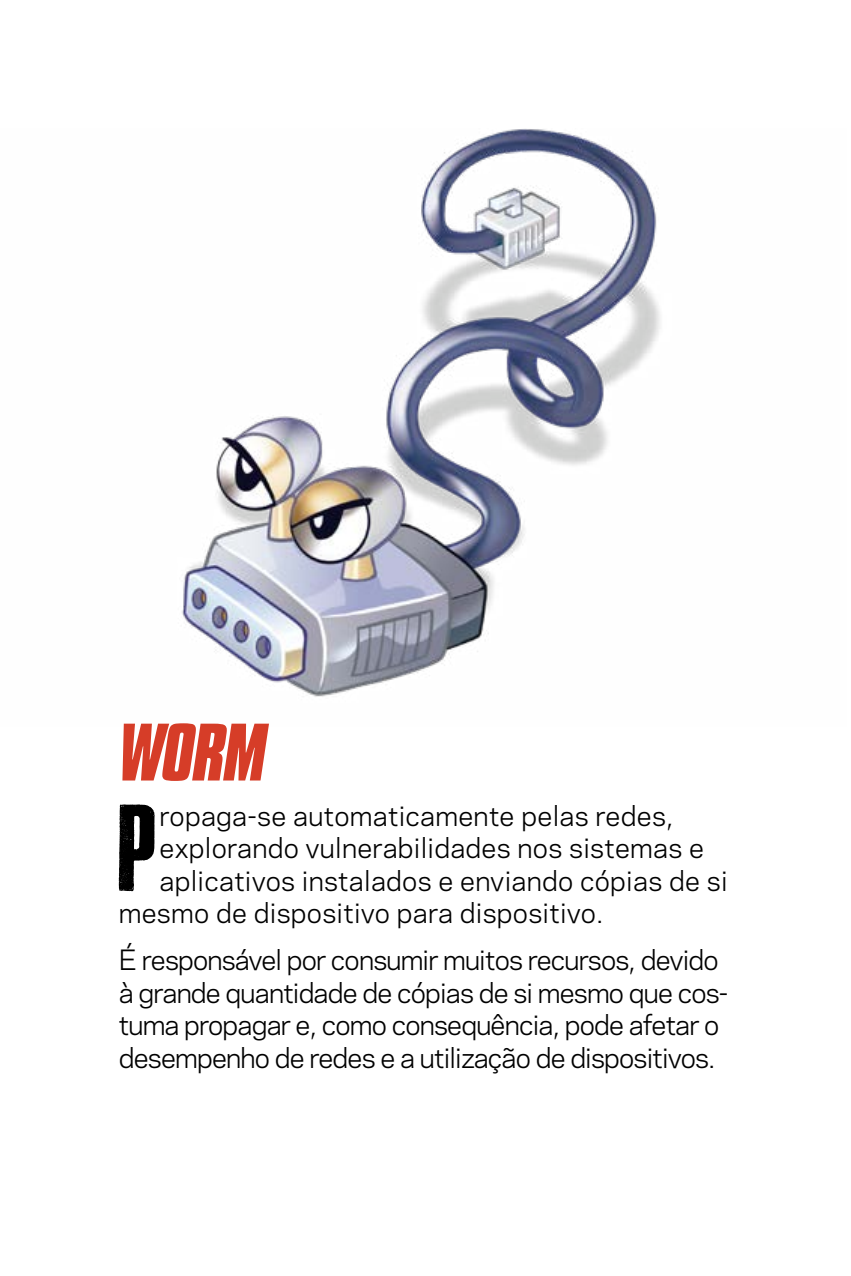
<style>
.page{position:relative;width:851px;height:1276px;background:#fff}
.page>*{position:absolute;margin:0;border:0;box-sizing:border-box;transform-origin:0 0}
.t1{font:103.25px "Cross Town";color:#000}
.t2{font:italic 700 70px "Compacta BT";color:#d63d28}
.t3{font:26.25px/32.5px "Galaxie Polaris";letter-spacing:-.03em;color:#000}
.t4{font:26.25px "Galaxie Polaris";letter-spacing:.01em;color:#000}
</style>
<div class="page">
<img style="left:182px;top:129px;width:478px;height:568px">
<h2 class="t2" style="left:120px;top:710px;width:149px">WORM</h2>
<h1 class="t1" style="left:119px;top:803px;width:40px">P</h1>
<p class="t4" style="left:159px;top:796px;width:515px">ropaga-se automaticamente pelas redes,</p>
<p class="t4" style="left:159px;top:828px;width:546px">explorando vulnerabilidades nos sistemas e</p>
<p class="t4" style="left:159px;top:861px;width:569px">aplicativos instalados e enviando cópias de si</p>
<p class="t4" style="left:119px;top:893px;width:486px">mesmo de dispositivo para dispositivo.</p>
<p class="t3" style="left:119px;top:942px;width:611px">É responsável por consumir muitos recursos, devido à grande quantidade de cópias de si mesmo que cos&shy;tuma propagar e, como consequência, pode afetar o desempenho de redes e a utilização de dispositivos.</p>
</div>
